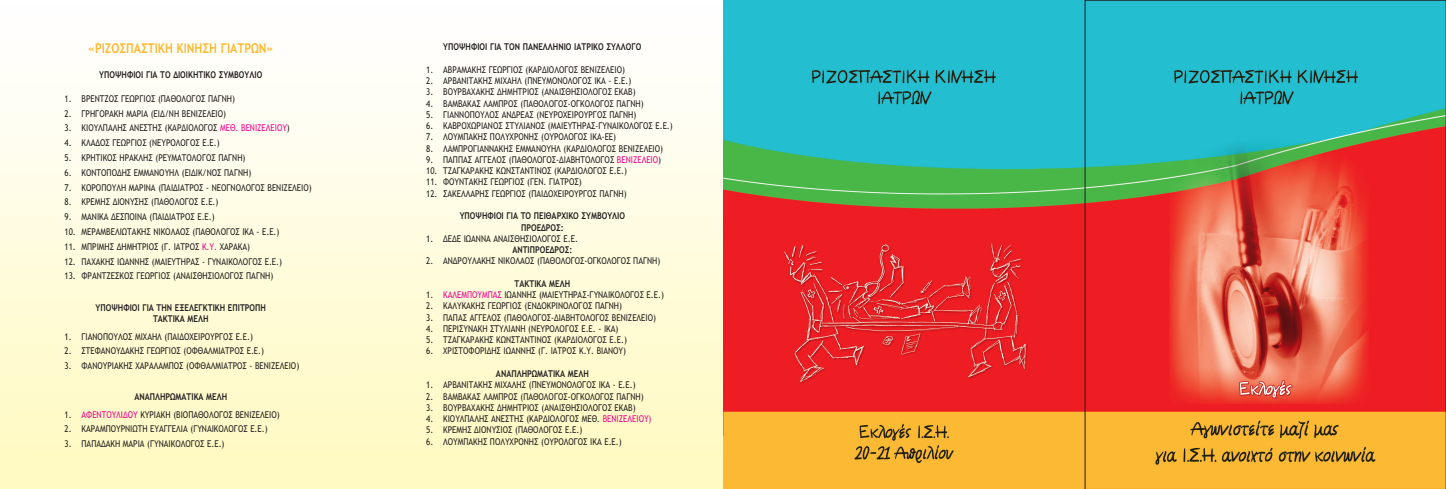
<style>
.page{position:relative;width:1446px;height:489px;background:#fff}
.page>*{position:absolute;margin:0;border:0;box-sizing:border-box;transform-origin:0 0}
.t1{font:700 13.5px "Trebuchet MS";color:#fdb931;scale:.85 1}
.t2{font:9.38px "Trebuchet MS";color:#231f20;scale:.85 1}
.t3{font:700 9.38px/11.2px "Trebuchet MS";color:#231f20;text-align:center;scale:.85 1}
.s1{color:#ed028c}
</style>
<div class="page">
<img style="left:1px;top:0;width:1083px;height:488px">
<svg style="left:1084px;top:0;width:361px;height:488px;background:#a77d65"></svg>
<h1 class="t1" style="left:88px;top:43px;width:219px">«ΡΙΖΟΣΠΑΣΤΙΚΗ ΚΙΝΗΣΗ ΓΙΑΤΡΩΝ»</h1>
<p class="t3" style="left:99px;top:69px;width:193px">ΥΠΟΨΗΦΙΟΙ ΓΙΑ ΤΟ ∆ΙΟΙΚΗΤΙΚΟ ΣΥΜΒΟΥΛΙΟ</p>
<p class="t2" style="left:65px;top:95px;width:202px">1. ΒΡΕΝΤΖΟΣ ΓΕΩΡΓΙΟΣ (ΠΑΘΟΛΟΓΟΣ ΠΑΓΝΗ)</p>
<p class="t2" style="left:65px;top:109px;width:191px">2. ΓΡΗΓΟΡΑΚΗ ΜΑΡΙΑ (ΕΙ∆/ΝΗ ΒΕΝΙΖΕΛΕΙΟ)</p>
<p class="t2" style="left:65px;top:124px;width:266px">3. ΚΙΟΥΛΠΑΛΗΣ ΑΝΕΣΤΗΣ (ΚΑΡ∆ΙΟΛΟΓΟΣ <span class="s1">ΜΕΘ. ΒΕΝΙΖΕΛΕΙΟΥ</span>)</p>
<p class="t2" style="left:65px;top:139px;width:184px">4. ΚΛΑ∆ΟΣ ΓΕΩΡΓΙΟΣ (ΝΕΥΡΟΛΟΓΟΣ Ε.Ε.)</p>
<p class="t2" style="left:65px;top:154px;width:214px">5. ΚΡΗΤΙΚΟΣ ΗΡΑΚΛΗΣ (ΡΕΥΜΑΤΟΛΟΓΟΣ ΠΑΓΝΗ)</p>
<p class="t2" style="left:65px;top:169px;width:221px">6. ΚΟΝΤΟΠΟ∆ΗΣ ΕΜΜΑΝΟΥΗΛ (ΕΙ∆ΙΚ/ΝΟΣ ΠΑΓΝΗ)</p>
<p class="t2" style="left:65px;top:183px;width:292px">7. ΚΟΡΟΠΟΥΛΗ ΜΑΡΙΝΑ (ΠΑΙ∆ΙΑΤΡΟΣ - ΝΕΟΓΝΟΛΟΓΟΣ ΒΕΝΙΖΕΛΕΙΟ)</p>
<p class="t2" style="left:65px;top:198px;width:182px">8. ΚΡΕΜΗΣ ∆ΙΟΝΥΣΗΣ (ΠΑΘΟΛΟΓΟΣ Ε.Ε.)</p>
<p class="t2" style="left:65px;top:213px;width:178px">9. ΜΑΝΙΚΑ ∆ΕΣΠΟΙΝΑ (ΠΑΙ∆ΙΑΤΡΟΣ Ε.Ε.)</p>
<p class="t2" style="left:65px;top:228px;width:254px">10. ΜΕΡΑΜΒΕΛΙΩΤΑΚΗΣ ΝΙΚΟΛΑΟΣ (ΠΑΘΟΛΟΓΟΣ ΙΚΑ - Ε.Ε.)</p>
<p class="t2" style="left:65px;top:242px;width:220px">11. ΜΠΡΙΜΗΣ ∆ΗΜΗΤΡΙΟΣ (Γ. ΙΑΤΡΟΣ <span class="s1">Κ.Υ.</span> ΧΑΡΑΚΑ)</p>
<p class="t2" style="left:65px;top:257px;width:257px">12. ΠΑΧΑΚΗΣ ΙΩΑΝΝΗΣ (ΜΑΙΕΥΤΗΡΑΣ - ΓΥΝΑΙΚΟΛΟΓΟΣ Ε.Ε.)</p>
<p class="t2" style="left:65px;top:272px;width:247px">13. ΦΡΑΝΤΖΕΣΚΟΣ ΓΕΩΡΓΙΟΣ (ΑΝΑΙΣΘΗΣΙΟΛΟΓΟΣ ΠΑΓΝΗ)</p>
<p class="t3" style="left:96px;top:302px;width:202px">ΥΠΟΨΗΦΙΟΙ ΓΙΑ ΤΗΝ ΕΞΕΛΕΓΚΤΙΚΗ ΕΠΙΤΡΟΠΗ<br>ΤΑΚΤΙΚΑ ΜΕΛΗ</p>
<p class="t2" style="left:65px;top:333px;width:223px">1. ΓΙΑΝΟΠΟΥΛΟΣ ΜΙΧΑΗΛ (ΠΑΙ∆ΟΧΕΙΡΟΥΡΓΟΣ Ε.Ε.)</p>
<p class="t2" style="left:65px;top:347px;width:236px">2. ΣΤΕΦΑΝΟΥ∆ΑΚΗΣ ΓΕΩΡΓΙΟΣ (ΟΦΘΑΛΜΙΑΤΡΟΣ Ε.Ε.)</p>
<p class="t2" style="left:65px;top:361px;width:277px">3. ΦΑΝΟΥΡΙΑΚΗΣ ΧΑΡΑΛΑΜΠΟΣ (ΟΦΘΑΛΜΙΑΤΡΟΣ - ΒΕΝΙΖΕΛΕΙΟ)</p>
<p class="t3" style="left:134px;top:391px;width:111px">ΑΝΑΠΛΗΡΩΜΑΤΙΚΑ ΜΕΛΗ</p>
<p class="t2" style="left:65px;top:410px;width:254px">1. <span class="s1">ΑΦΕΝΤΟΥΛΙ∆ΟΥ</span> ΚΥΡΙΑΚΗ (ΒΙΟΠΑΘΟΛΟΓΟΣ ΒΕΝΙΖΕΛΕΙΟ)</p>
<p class="t2" style="left:65px;top:425px;width:240px">2. ΚΑΡΑΜΠΟΥΡΝΙΩΤΗ ΕΥΑΓΓΕΛΙΑ (ΓΥΝΑΙΚΟΛΟΓΟΣ Ε.Ε.)</p>
<p class="t2" style="left:65px;top:439px;width:190px">3. ΠΑΠΑ∆ΑΚΗ ΜΑΡΙΑ (ΓΥΝΑΙΚΟΛΟΓΟΣ Ε.Ε.)</p>
<p class="t3" style="left:443px;top:42px;width:235px">ΥΠΟΨΗΦΙΟΙ ΓΙΑ ΤΟΝ ΠΑΝΕΛΛΗΝΙΟ ΙΑΤΡΙΚΟ ΣΥΛΛΟΓΟ</p>
<p class="t2" style="left:426px;top:66px;width:235px">1. ΑΒΡΑΜΑΚΗΣ ΓΕΩΡΓΙΟΣ (ΚΑΡ∆ΙΟΛΟΓΟΣ ΒΕΝΙΖΕΛΕΙΟ)</p>
<p class="t2" style="left:426px;top:77px;width:243px">2. ΑΡΒΑΝΙΤΑΚΗΣ ΜΙΧΑΗΛ (ΠΝΕΥΜΟΝΟΛΟΓΟΣ ΙΚΑ - Ε.Ε.)</p>
<p class="t2" style="left:426px;top:88px;width:248px">3. ΒΟΥΡΒΑΧΑΚΗΣ ∆ΗΜΗΤΡΙΟΣ (ΑΝΑΙΣΘΗΣΙΟΛΟΓΟΣ ΕΚΑΒ)</p>
<p class="t2" style="left:426px;top:100px;width:257px">4. ΒΑΜΒΑΚΑΣ ΛΑΜΠΡΟΣ (ΠΑΘΟΛΟΓΟΣ-ΟΓΚΟΛΟΓΟΣ ΠΑΓΝΗ)</p>
<p class="t2" style="left:426px;top:111px;width:249px">5. ΓΙΑΝΝΟΠΟΥΛΟΣ ΑΝ∆ΡΕΑΣ (ΝΕΥΡΟΧΕΙΡΟΥΡΓΟΣ ΠΑΓΝΗ)</p>
<p class="t2" style="left:426px;top:122px;width:292px">6. ΚΑΒΡΟΧΩΡΙΑΝΟΣ ΣΤΥΛΙΑΝΟΣ (ΜΑΙΕΥΤΗΡΑΣ-ΓΥΝΑΙΚΟΛΟΓΟΣ Ε.Ε.)</p>
<p class="t2" style="left:426px;top:133px;width:225px">7. ΛΟΥΜΠΑΚΗΣ ΠΟΛΥΧΡΟΝΗΣ (ΟΥΡΟΛΟΓΟΣ ΙΚΑ-ΕΕ)</p>
<p class="t2" style="left:426px;top:145px;width:280px">8. ΛΑΜΠΡΟΓΙΑΝΝΑΚΗΣ ΕΜΜΑΝΟΥΗΛ (ΚΑΡ∆ΙΟΛΟΓΟΣ ΒΕΝΙΖΕΛΕΙΟ)</p>
<p class="t2" style="left:426px;top:156px;width:278px">9. ΠΑΠΠΑΣ ΑΓΓΕΛΟΣ (ΠΑΘΟΛΟΓΟΣ-∆ΙΑΒΗΤΟΛΟΓΟΣ <span class="s1">ΒΕΝΙΖΕΛΕΙΟ</span>)</p>
<p class="t2" style="left:426px;top:167px;width:238px">10. ΤΖΑΓΚΑΡΑΚΗΣ ΚΩΝΣΤΑΝΤΙΝΟΣ (ΚΑΡ∆ΙΟΛΟΓΟΣ Ε.Ε.)</p>
<p class="t2" style="left:426px;top:178px;width:184px">11. ΦΟΥΝΤΑΚΗΣ ΓΕΩΡΓΙΟΣ (ΓΕΝ. ΓΙΑΤΡΟΣ)</p>
<p class="t2" style="left:426px;top:190px;width:237px">12. ΣΑΚΕΛΛΑΡΗΣ ΓΕΩΡΓΙΟΣ (ΠΑΙ∆ΟΧΕΙΡΟΥΡΓΟΣ ΠΑΓΝΗ)</p>
<p class="t3" style="left:460px;top:211px;width:196px">ΥΠΟΨΗΦΙΟΙ ΓΙΑ ΤΟ ΠΕΙΘΑΡΧΙΚΟ ΣΥΜΒΟΥΛΙΟ<br>ΠΡΟΕ∆ΡΟΣ:</p>
<p class="t2" style="left:426px;top:235px;width:180px">1. ∆Ε∆Ε ΙΩΑΝΝΑ ΑΝΑΙΣΘΗΣΙΟΛΟΓΟΣ Ε.Ε.</p>
<p class="t3" style="left:512px;top:245px;width:72px">ΑΝΤΙΠΡΟΕ∆ΡΟΣ:</p>
<p class="t2" style="left:426px;top:257px;width:277px">2. ΑΝ∆ΡΟΥΛΑΚΗΣ ΝΙΚΟΛΑΟΣ (ΠΑΘΟΛΟΓΟΣ-ΟΓΚΟΛΟΓΟΣ ΠΑΓΝΗ)</p>
<p class="t3" style="left:514px;top:278px;width:67px">ΤΑΚΤΙΚΑ ΜΕΛΗ</p>
<p class="t2" style="left:426px;top:291px;width:281px">1. <span class="s1">ΚΑΛΕΜΠΟΥΜΠΑΣ</span> ΙΩΑΝΝΗΣ (ΜΑΙΕΥΤΗΡΑΣ-ΓΥΝΑΙΚΟΛΟΓΟΣ Ε.Ε.)</p>
<p class="t2" style="left:426px;top:302px;width:232px">2. ΚΑΛΥΚΑΚΗΣ ΓΕΩΡΓΙΟΣ (ΕΝ∆ΟΚΡΙΝΟΛΟΓΟΣ ΠΑΓΝΗ)</p>
<p class="t2" style="left:426px;top:313px;width:272px">3. ΠΑΠΑΣ ΑΓΓΕΛΟΣ (ΠΑΘΟΛΟΓΟΣ-∆ΙΑΒΗΤΟΛΟΓΟΣ ΒΕΝΙΖΕΛΕΙΟ)</p>
<p class="t2" style="left:426px;top:325px;width:228px">4. ΠΕΡΙΣΥΝΑΚΗ ΣΤΥΛΙΑΝΗ (ΝΕΥΡΟΛΟΓΟΣ Ε.Ε. - ΙΚΑ)</p>
<p class="t2" style="left:426px;top:336px;width:238px">5. ΤΖΑΓΚΑΡΑΚΗΣ ΚΩΝΣΤΑΝΤΙΝΟΣ (ΚΑΡ∆ΙΟΛΟΓΟΣ Ε.Ε.)</p>
<p class="t2" style="left:426px;top:347px;width:237px">6. ΧΡΙΣΤΟΦΟΡΙ∆ΗΣ ΙΩΑΝΝΗΣ (Γ. ΙΑΤΡΟΣ Κ.Υ. ΒΙΑΝΟΥ)</p>
<p class="t3" style="left:496px;top:368px;width:111px">ΑΝΑΠΛΗΡΩΜΑΤΙΚΑ ΜΕΛΗ</p>
<p class="t2" style="left:426px;top:381px;width:248px">1. ΑΡΒΑΝΙΤΑΚΗΣ ΜΙΧΑΛΗΣ (ΠΝΕΥΜΟΝΟΛΟΓΟΣ ΙΚΑ - Ε.Ε.)</p>
<p class="t2" style="left:426px;top:392px;width:257px">2. ΒΑΜΒΑΚΑΣ ΛΑΜΠΡΟΣ (ΠΑΘΟΛΟΓΟΣ-ΟΓΚΟΛΟΓΟΣ ΠΑΓΝΗ)</p>
<p class="t2" style="left:426px;top:403px;width:248px">3. ΒΟΥΡΒΑΧΑΚΗΣ ∆ΗΜΗΤΡΙΟΣ (ΑΝΑΙΣΘΗΣΙΟΛΟΓΟΣ ΕΚΑΒ)</p>
<p class="t2" style="left:426px;top:415px;width:266px">4. ΚΙΟΥΛΠΑΛΗΣ ΑΝΕΣΤΗΣ (ΚΑΡ∆ΙΟΛΟΓΟΣ ΜΕΘ. <span class="s1">ΒΕΝΙΖΕΛΕΙΟΥ)</span></p>
<p class="t2" style="left:426px;top:426px;width:185px">5. ΚΡΕΜΗΣ ∆ΙΟΝΥΣΙΟΣ (ΠΑΘΟΛΟΓΟΣ Ε.Ε.)</p>
<p class="t2" style="left:426px;top:437px;width:231px">6. ΛΟΥΜΠΑΚΗΣ ΠΟΛΥΧΡΟΝΗΣ (ΟΥΡΟΛΟΓΟΣ ΙΚΑ Ε.Ε.)</p>
</div>
